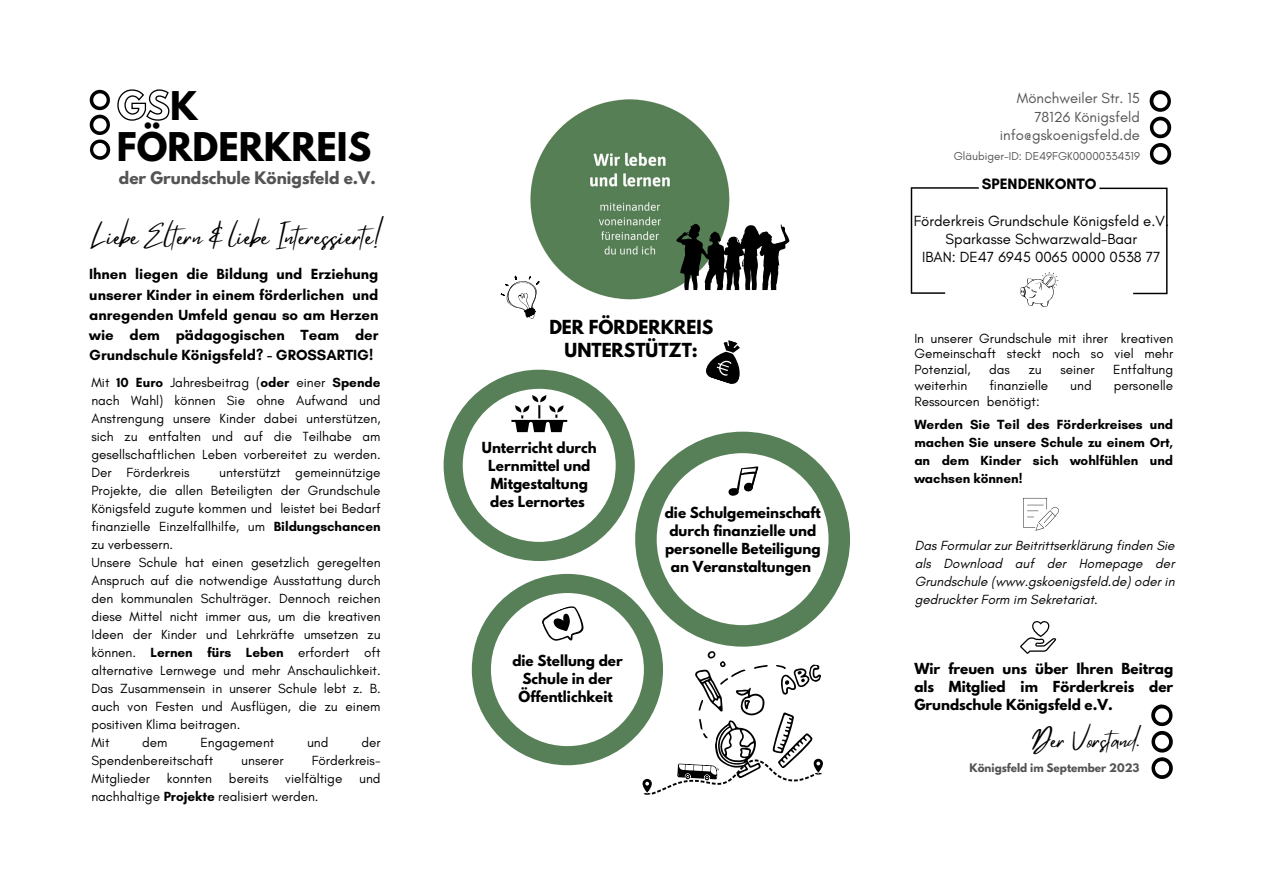
<style>
.page{position:relative;width:1263px;height:894px;background:#fff}
.page>*{position:absolute;margin:0;border:0;box-sizing:border-box;transform-origin:0 0}
.t1{font:700 35.1px "League Spartan";color:#000}
.t2{font:24px "Mistrully";color:#000}
.t3{font:21.6px "Mistrully";color:#000}
.t4{font:700 17.1px/23.5px "League Spartan";color:#000;text-align:center}
.t5{font:700 15.3px "League Spartan";color:#545454}
.t6{font:700 15.3px "Glacial Indifference";color:#000}
.t7{font:700 15px/20.2px "Glacial Indifference";color:#000;text-align:justify}
.t8{font:15px "Glacial Indifference";color:#000}
.t9{font:14.85px "Glacial Indifference";color:#545454}
.t10{font:13.5px/18px "Glacial Indifference";color:#000;text-align:justify}
.t11{font:700 13.5px/18px "League Spartan";color:#000;text-align:center}
.t12{font:italic 13.5px/18px "Glacial Indifference";color:#000;text-align:justify}
.t13{font:700 13.5px/18px "Glacial Indifference";color:#000;text-align:justify}
.t14{font:11.7px "Glacial Indifference";color:#545454}
.t15{font:700 10.5px "League Spartan";color:#545454}
.s1{font-weight:700}
</style>
<div class="page">
<svg style="left:90px;top:90px;width:20px;height:70px"></svg>
<svg style="left:1150px;top:90px;width:21px;height:75px"></svg>
<img style="left:530px;top:99px;width:207px;height:201px">
<svg style="left:1020px;top:621px;width:36px;height:32px"></svg>
<svg style="left:444px;top:369px;width:191px;height:192px"></svg>
<svg style="left:635px;top:431px;width:215px;height:180px"></svg>
<svg style="left:727px;top:460px;width:32px;height:41px"></svg>
<svg style="left:500px;top:275px;width:40px;height:44px"></svg>
<svg style="left:706px;top:340px;width:34px;height:44px"></svg>
<svg style="left:472px;top:573px;width:351px;height:221px"></svg>
<svg style="left:676px;top:224px;width:114px;height:66px"></svg>
<svg style="left:1023px;top:498px;width:36px;height:32px"></svg>
<svg style="left:911px;top:187px;width:256px;height:119px"></svg>
<svg style="left:117px;top:89px;width:53px;height:32px"></svg>
<svg style="left:1151px;top:704px;width:22px;height:74px"></svg>
<p class="t1" style="left:117px;top:129px;width:256px">FÖRDERKREIS</p>
<p class="t5" style="left:119px;top:170px;width:258px">der Grundschule Königsfeld e.V.</p>
<p class="t2" style="left:91px;top:217px;width:295px">Liebe Eltern &amp; liebe Interessierte!</p>
<p class="t7" style="left:89px;top:264px;width:291px">Ihnen liegen die Bildung und Erziehung unserer Kinder in einem förderlichen und anregenden Umfeld genau so am Herzen wie dem pädagogischen Team der Grundschule Königsfeld? - GROSSARTIG!</p>
<p class="t10" style="left:91px;top:373px;width:291px">Mit <span class="s1">10 Euro</span> Jahresbeitrag (<span class="s1">oder</span> einer <span class="s1">Spende </span>nach Wahl) können Sie ohne Aufwand und Anstrengung unsere Kinder dabei unterstützen, sich zu entfalten und auf die Teilhabe am gesellschaftlichen Leben vorbereitet zu werden.<br>Der Förderkreis</p>
<p class="t10" style="left:91px;top:463px;width:291px;text-indent:128px">unterstützt gemeinnützige Projekte, die allen Beteiligten der Grundschule Königsfeld zugute kommen und leistet bei Bedarf finanzielle Einzelfallhilfe, um <span class="s1">Bildungschancen </span>zu verbessern.</p>
<p class="t10" style="left:91px;top:553px;width:291px">Unsere Schule hat einen gesetzlich geregelten Anspruch auf die notwendige Ausstattung durch den kommunalen Schulträger. Dennoch reichen diese Mittel nicht immer aus, um die kreativen Ideen der Kinder und Lehrkräfte umsetzen zu können. <span class="s1">Lernen fürs Leben</span> erfordert oft alternative Lernwege und mehr Anschaulichkeit.<br>Das Zusammensein in unserer Schule lebt z. B. auch von Festen und Ausflügen, die zu einem positiven Klima beitragen.</p>
<p class="t10" style="left:91px;top:733px;width:20px">Mit</p>
<p class="t10" style="left:142px;top:733px;width:27px">dem</p>
<p class="t10" style="left:200px;top:733px;width:75px">Engagement</p>
<p class="t10" style="left:307px;top:733px;width:23px">und</p>
<p class="t10" style="left:361px;top:733px;width:21px">der</p>
<p class="t10" style="left:91px;top:751px;width:123px">Spendenbereitschaft</p>
<p class="t10" style="left:241px;top:751px;width:44px">unserer</p>
<p class="t10" style="left:91px;top:751px;width:291px;text-indent:220px">Förderkreis-Mitglieder konnten bereits vielfältige und nachhaltige <span class="s1">Projekte</span> realisiert werden.</p>
<p class="t4" style="left:549px;top:317px;width:165px">DER FÖRDERKREIS<br>UNTERSTÜTZT:</p>
<p class="t11" style="left:482px;top:440px;width:116px">Unterricht durch<br>Lernmittel und<br>Mitgestaltung des Lernortes</p>
<p class="t11" style="left:512px;top:653px;width:112px">die Stellung der<br>Schule in der<br>Öffentlichkeit</p>
<p class="t11" style="left:665px;top:505px;width:158px">die Schulgemeinschaft durch finanzielle und personelle Beteiligung an Veranstaltungen</p>
<p class="t9" style="left:1017px;top:89px;width:125px">Mönchweiler Str. 15</p>
<p class="t9" style="left:1034px;top:107px;width:107px">78126 Königsfeld</p>
<p class="t9" style="left:1000px;top:126px;width:142px">info@gskoenigsfeld.de</p>
<p class="t14" style="left:954px;top:149px;width:188px">Gläubiger-ID: DE49FGK00000334319</p>
<p class="t6" style="left:982px;top:175px;width:116px">SPENDENKONTO</p>
<p class="t8" style="left:914px;top:211px;width:257px">Förderkreis Grundschule Königsfeld e.V.</p>
<p class="t8" style="left:945px;top:229px;width:193px">Sparkasse Schwarzwald-Baar</p>
<p class="t8" style="left:922px;top:247px;width:240px">IBAN: DE47 6945 0065 0000 0538 77</p>
<p class="t10" style="left:914px;top:330px;width:260px;line-height:15.8px">In unserer Grundschule mit ihrer kreativen Gemeinschaft steckt noch so viel mehr Potenzial,</p>
<p class="t10" style="left:989px;top:360px;width:22px">das</p>
<p class="t10" style="left:1029px;top:360px;width:15px">zu</p>
<p class="t10" style="left:1060px;top:360px;width:36px">seiner</p>
<p class="t10" style="left:1113px;top:360px;width:62px">Entfaltung</p>
<p class="t10" style="left:914px;top:376px;width:55px">weiterhin</p>
<p class="t10" style="left:989px;top:376px;width:61px">finanzielle</p>
<p class="t10" style="left:1070px;top:376px;width:23px">und</p>
<p class="t10" style="left:1114px;top:376px;width:61px">personelle</p>
<p class="t10" style="left:914px;top:391px;width:127px">Ressourcen benötigt:</p>
<p class="t13" style="left:914px;top:415px;width:260px">Werden Sie Teil des Förderkreises und machen Sie unsere Schule zu einem Ort, an dem Kinder sich wohlfühlen und wachsen können!</p>
<p class="t12" style="left:915px;top:536px;width:261px">Das Formular zur Beitrittserklärung finden Sie als Download auf der Homepage der Grundschule (www.gskoenigsfeld.de) oder in gedruckter Form im Sekretariat.</p>
<p class="t11" style="left:914px;top:661px;width:260px;text-align:justify">Wir freuen uns über Ihren Beitrag als Mitglied im Förderkreis der Grundschule Königsfeld e.V.</p>
<p class="t3" style="left:1032px;top:723px;width:109px">Der Vorstand.</p>
<p class="t15" style="left:969px;top:762px;width:172px">Königsfeld im September 2023</p>
</div>
